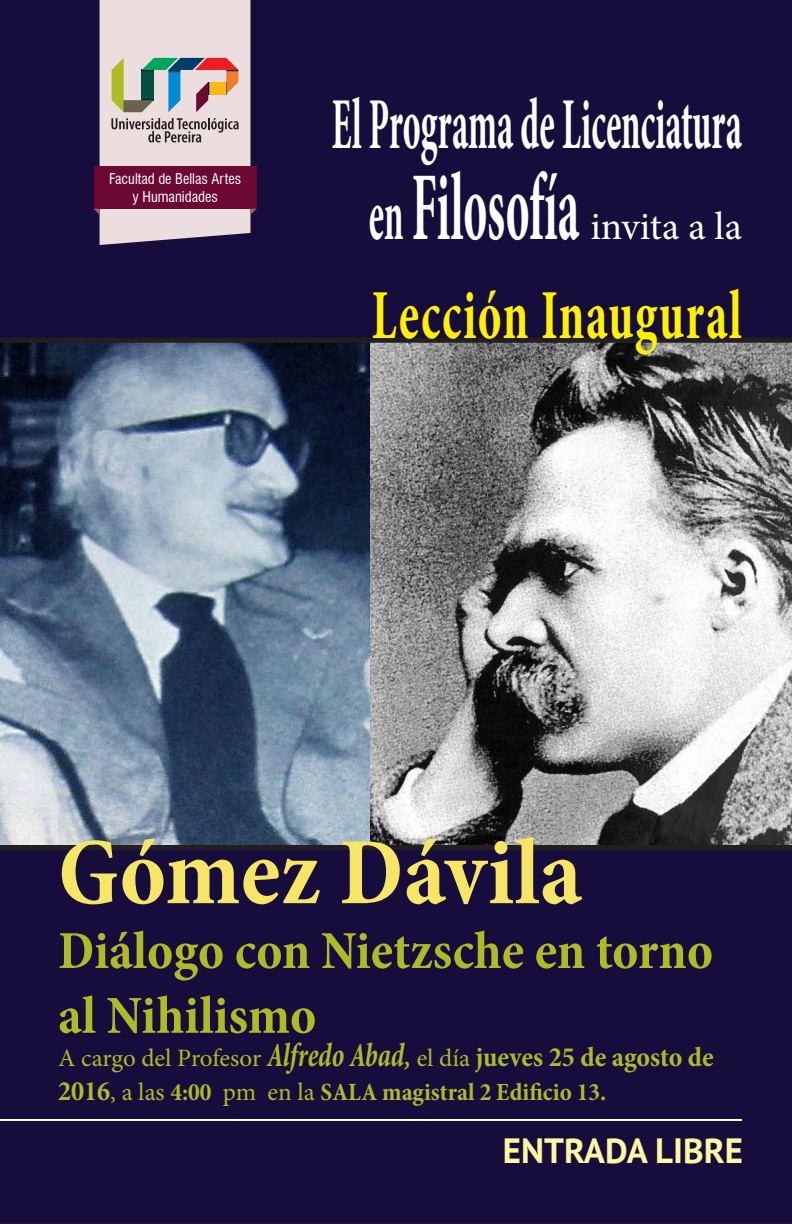
<style>
.page{position:relative;width:792px;height:1224px;background:#160d3d}
.page>*{position:absolute;margin:0;border:0;box-sizing:border-box;transform-origin:0 0}
.t1{font:700 condensed 98.4px "Minion Pro";color:#fff;scale:.5 1}
.t2{font:700 condensed 96px "Minion Pro";letter-spacing:.005em;color:#f7e565}
.t3{font:700 condensed 74px "Minion Pro";color:#fff;scale:.5 1}
.t4{font:700 condensed 71.1px "Minion Pro";letter-spacing:.03em;color:#fff101;scale:.69 1}
.t5{font:700 condensed 54px/64.8px "Minion Pro";color:#afbb25}
.t6{font:39.4px "Minion Pro";color:#fff}
.t7{font:700 35px "PT Sans";color:#fff7a2}
.t8{font:25px/33.6px "Minion Pro";letter-spacing:-.005em;color:#afbb25}
.t9{font:condensed 14.5px/17.4px "Swiss 721 BT";color:#fff;text-align:center}
.s1{font-size:74px}
.s2{font-weight:700;font-style:italic;font-stretch:condensed;font-size:34px}
.s3{font-weight:700;font-style:italic;font-stretch:condensed;font-size:27px}
.s4{font-weight:700;font-stretch:condensed;font-size:28px}
.s5{font-weight:700;font-stretch:condensed}
</style>
<div class="page">
<svg style="left:94px;top:0;width:163px;height:245px;background:#b499a2"></svg>
<hr style="left:0;top:1119px;width:742px;height:2px;background:#fff">
<img style="left:0;top:343px;width:792px;height:502px">
<div style="left:0;top:845px;width:792px;height:5px;background:#231f20"></div>
<div style="left:0;top:338px;width:792px;height:5px;background:#231f20"></div>
<p class="t9" style="left:109px;top:170px;width:134px">Facultad de Bellas Artes y Humanidades</p>
<p class="t3" style="left:332px;top:73px;width:822px">El Programa de Licenciatura</p>
<p class="t1" style="left:369px;top:140px;width:422px"><span class="s1">en</span> Filosofía</p>
<p class="t6" style="left:590px;top:200px;width:153px">invita a la</p>
<p class="t4" style="left:372px;top:266px;width:538px">Lección Inaugural</p>
<p class="t2" style="left:58px;top:806px;width:525px">Gómez Dávila</p>
<p class="t5" style="left:58px;top:918px;width:657px">Diálogo con Nietzsche en torno al Nihilismo</p>
<p class="t8" style="left:58px;top:1042px;width:657px">A cargo del Profesor <span class="s2">Alfredo Abad</span><span class="s3">,</span> el día <span class="s4">jueves 25 de agosto de<br>2016</span>, a las <span class="s5">4:00</span> pm en la <span class="s5">SALA magistral 2 Edificio 13.</span></p>
<p class="t7" style="left:503px;top:1128px;width:242px">ENTRADA LIBRE</p>
</div>
